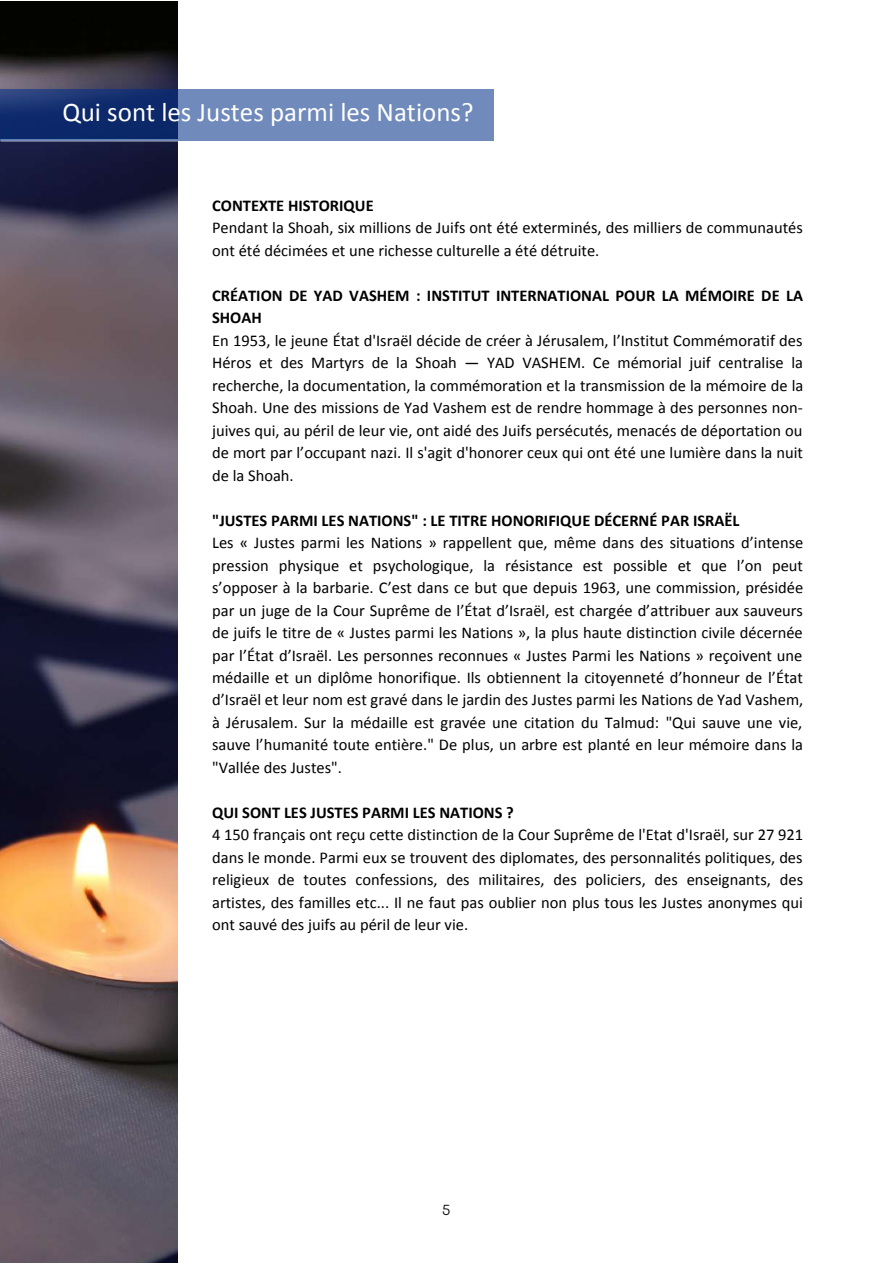
<style>
.page{position:relative;width:893px;height:1264px;background:#fff}
.page>*{position:absolute;margin:0;border:0;box-sizing:border-box;transform-origin:0 0}
.t1{font:27px "Calibri";color:#fff}
.t2{font:16.5px/22.5px "Calibri";color:#000;text-align:justify}
.t3{font:700 16.5px/22.5px "Calibri";color:#000}
.t4{font:300 15px "Cerebri Sans";color:#000}
</style>
<div class="page">
<img style="left:0;top:1px;width:178px;height:1261px">
<svg style="left:0;top:89px;width:494px;height:52px;background:#4e69a0"></svg>
<h1 class="t1" style="left:63px;top:101px;width:412px">Qui sont les Justes parmi les Nations?</h1>
<p class="t3" style="left:212px;top:195px;width:163px">CONTEXTE HISTORIQUE</p>
<p class="t2" style="left:212px;top:218px;width:592px">Pendant la Shoah, six millions de Juifs ont été exterminés, des milliers de communautés ont été décimées et une richesse culturelle a été détruite.</p>
<p class="t3" style="left:212px;top:285px;width:592px">CRÉATION DE YAD VASHEM : INSTITUT INTERNATIONAL POUR LA MÉMOIRE DE LA<br>SHOAH</p>
<p class="t2" style="left:212px;top:330px;width:592px">En 1953, le jeune État d'Israël décide de créer à Jérusalem, l’Institut Commémoratif des Héros et des Martyrs de la Shoah — YAD VASHEM. Ce mémorial juif centralise la recherche, la documentation, la commémoration et la transmission de la mémoire de la Shoah. Une des missions de Yad Vashem est de rendre hommage à des personnes non&shy;juives qui, au péril de leur vie, ont aidé des Juifs persécutés, menacés de déportation ou de mort par l’occupant nazi. Il s'agit d'honorer ceux qui ont été une lumière dans la nuit de la Shoah.</p>
<p class="t3" style="left:212px;top:510px;width:529px">"JUSTES PARMI LES NATIONS" : LE TITRE HONORIFIQUE DÉCERNÉ PAR ISRAËL</p>
<p class="t2" style="left:212px;top:532px;width:592px">Les « Justes parmi les Nations » rappellent que, même dans des situations d’intense pression physique et psychologique, la résistance est possible et que l’on peut s’opposer à la barbarie. C’est dans ce but que depuis 1963, une commission, présidée par un juge de la Cour Suprême de l’État d’Israël, est chargée d’attribuer aux sauveurs de juifs le titre de « Justes parmi les Nations », la plus haute distinction civile décernée par l’État d’Israël. Les personnes reconnues « Justes Parmi les Nations » reçoivent une médaille et un diplôme honorifique. Ils obtiennent la citoyenneté d’honneur de l’État d’Israël et leur nom est gravé dans le jardin des Justes parmi les Nations de Yad Vashem, à Jérusalem. Sur la médaille est gravée une citation du Talmud: "Qui sauve une vie, sauve l’humanité toute entière." De plus, un arbre est planté en leur mémoire dans la "Vallée des Justes".</p>
<p class="t3" style="left:212px;top:802px;width:303px">QUI SONT LES JUSTES PARMI LES NATIONS ?</p>
<p class="t2" style="left:212px;top:825px;width:592px">4 150 français ont reçu cette distinction de la Cour Suprême de l'Etat d'Israël, sur 27 921 dans le monde. Parmi eux se trouvent des diplomates, des personnalités politiques, des religieux de toutes confessions, des militaires, des policiers, des enseignants, des artistes, des familles etc... Il ne faut pas oublier non plus tous les Justes anonymes qui ont sauvé des juifs au péril de leur vie.</p>
<p class="t4" style="left:442px;top:1200px;width:10px">5</p>
</div>
